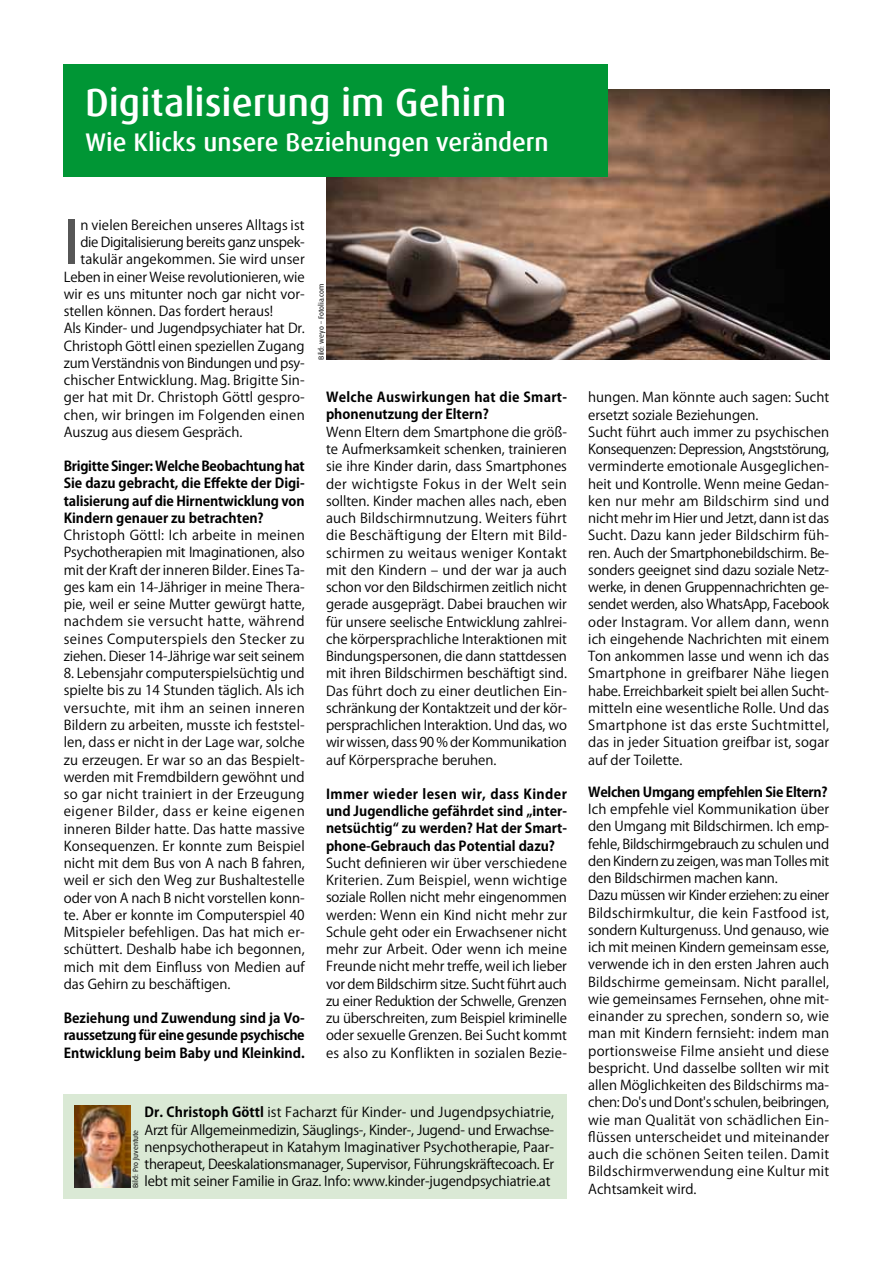
<style>
.page{position:relative;width:893px;height:1263px;background:#fff}
.page>*{position:absolute;margin:0;border:0;box-sizing:border-box;transform-origin:0 0}
.t1{font:500 58.65px "Koz Go Pro";color:#565656}
.t2{font:500 39px "Dax";color:#fff}
.t3{font:500 25.5px "Dax";color:#fff}
.t4{font:13.5px/17.2px "Koz Go Pro";color:#000;text-align:justify}
.t5{font:700 13.5px/17.2px "Koz Go Pro";color:#000;text-align:justify}
.t6{font:700 13.5px/17.2px "Koz Go Pro";letter-spacing:.02em;color:#000}
.t7{font:13.5px "Koz Go Pro";letter-spacing:-.025em;color:#000}
.t8{font:13.5px "Koz Go Pro";letter-spacing:-.02em;color:#000}
.t9{font:700 13.5px "Koz Go Pro";letter-spacing:-.02em;color:#000}
.t10{font:13.5px "Koz Go Pro";letter-spacing:.02em;color:#000}
.t11{font:7.5px "Dax";color:#000}
.s1{font-weight:700}
</style>
<div class="page">
<div style="left:64px;top:1094px;width:503px;height:105px;background:#dae9d5"></div>
<img style="left:326px;top:89px;width:503px;height:271px">
<img style="left:74px;top:1105px;width:57px;height:83px">
<div style="left:64px;top:64px;width:544px;height:112px;background:#009635"></div>
<h2 class="t2" style="left:85px;top:81px;width:423px">Digitalisierung im Gehirn</h2>
<h3 class="t3" style="left:85px;top:128px;width:465px">Wie Klicks unsere Beziehungen verändern</h3>
<h1 class="t1" style="left:64px;top:205px;width:18px">I</h1>
<p class="t4" style="left:80px;top:217px;width:226px">n vielen Bereichen unseres Alltags ist</p>
<p class="t7" style="left:80px;top:233px;width:226px">die Digitalisierung bereits ganz unspek-</p>
<p class="t4" style="left:80px;top:251px;width:226px">takulär angekommen. Sie wird unser</p>
<p class="t4" style="left:64px;top:268px;width:242px">Leben in einer Weise revolutionieren, wie</p>
<p class="t4" style="left:64px;top:286px;width:242px">wir es uns mitunter noch gar nicht vor-</p>
<p class="t4" style="left:64px;top:303px;width:211px">stellen können. Das fordert heraus!</p>
<p class="t4" style="left:64px;top:320px;width:242px">Als Kinder- und Jugendpsychiater hat Dr.</p>
<p class="t4" style="left:64px;top:337px;width:242px">Christoph Göttl einen speziellen Zugang</p>
<p class="t8" style="left:64px;top:354px;width:242px">zum Verständnis von Bindungen und psy-</p>
<p class="t4" style="left:64px;top:372px;width:242px">chischer Entwicklung. Mag. Brigitte Sin-</p>
<p class="t4" style="left:64px;top:389px;width:242px">ger hat mit Dr. Christoph Göttl gespro-</p>
<p class="t10" style="left:64px;top:406px;width:242px">chen, wir bringen im Folgenden einen</p>
<p class="t4" style="left:64px;top:424px;width:180px">Auszug aus diesem Gespräch.</p>
<p class="t5" style="left:64px;top:458px;width:242px">Brigitte Singer: Welche Beobachtung hat Sie dazu gebracht, die Effekte der Digi&shy;talisierung auf die Hirnentwicklung von Kindern genauer zu betrachten?</p>
<p class="t4" style="left:64px;top:527px;width:242px">Christoph Göttl: Ich arbeite in meinen Psychotherapien mit Imaginationen, also mit der Kraft der inneren Bilder. Eines Ta&shy;ges kam ein 14-Jähriger in meine Thera&shy;pie, weil er seine Mutter gewürgt hatte, nachdem sie versucht hatte, während seines Computerspiels den Stecker zu ziehen. Dieser 14-Jährige war seit seinem</p>
<p class="t4" style="left:64px;top:665px;width:242px">8. Lebensjahr computerspielsüchtig und spielte bis zu 14 Stunden täglich. Als ich versuchte, mit ihm an seinen inneren Bildern zu arbeiten, musste ich feststel&shy;len, dass er nicht in der Lage war, solche zu erzeugen. Er war so an das Bespielt&shy;werden mit Fremdbildern gewöhnt und so gar nicht trainiert in der Erzeugung eigener Bilder, dass er keine eigenen inneren Bilder hatte. Das hatte massive Konsequenzen. Er konnte zum Beispiel nicht mit dem Bus von A nach B fahren, weil er sich den Weg zur Bushaltestelle oder von A nach B nicht vorstellen konn&shy;te. Aber er konnte im Computerspiel 40<br>Mitspieler befehligen. Das hat mich er&shy;schüttert. Deshalb habe ich begonnen, mich mit dem Einfluss von Medien auf das Gehirn zu beschäftigen.</p>
<p class="t5" style="left:64px;top:1010px;width:242px">Beziehung und Zuwendung sind ja Vo&shy;raussetzung für eine gesunde psychische Entwicklung beim Baby und Kleinkind.</p>
<p class="t11" style="left:317px;top:360px;width:78px;rotate:-90deg">Bild: weyo – Fotolia.com</p>
<p class="t6" style="left:326px;top:389px;width:242px">Welche Auswirkungen hat die Smart&shy;phonenutzung der Eltern?</p>
<p class="t4" style="left:326px;top:423px;width:242px">Wenn Eltern dem Smartphone die größ&shy;te Aufmerksamkeit schenken, trainieren sie ihre Kinder darin, dass Smartphones der wichtigste Fokus in der Welt sein sollten. Kinder machen alles nach, eben auch Bildschirmnutzung. Weiters führt die Beschäftigung der Eltern mit Bild&shy;schirmen zu weitaus weniger Kontakt mit den Kindern – und der war ja auch schon vor den Bildschirmen zeitlich nicht gerade ausgeprägt. Dabei brauchen wir für unsere seelische Entwicklung zahlrei&shy;che körpersprachliche Interaktionen mit Bindungspersonen, die dann stattdessen mit ihren Bildschirmen beschäftigt sind.<br>Das führt doch zu einer deutlichen Ein&shy;schränkung der Kontaktzeit und der kör&shy;persprachlichen Interaktion. Und das, wo wir wissen, dass 90 % der Kommunikation auf Körpersprache beruhen.</p>
<p class="t5" style="left:326px;top:786px;width:242px">Immer wieder lesen wir, dass Kinder und Jugendliche gefährdet sind „inter&shy;netsüchtig“ zu werden? Hat der Smart&shy;phone-Gebrauch das Potential dazu?</p>
<p class="t4" style="left:326px;top:855px;width:242px">Sucht definieren wir über verschiedene Kriterien. Zum Beispiel, wenn wichtige soziale Rollen nicht mehr eingenommen werden: Wenn ein Kind nicht mehr zur Schule geht oder ein Erwachsener nicht mehr zur Arbeit. Oder wenn ich meine Freunde nicht mehr treffe, weil ich lieber vor dem Bildschirm sitze. Sucht führt auch zu einer Reduktion der Schwelle, Grenzen zu überschreiten, zum Beispiel kriminelle oder sexuelle Grenzen. Bei Sucht kommt es also zu Konflikten in sozialen Bezie-</p>
<p class="t4" style="left:145px;top:1104px;width:411px"><span class="s1">Dr. Christoph Göttl</span> ist Facharzt für Kinder- und Jugendpsychiatrie, Arzt für Allgemeinmedizin, Säuglings-, Kinder-, Jugend- und Erwachse&shy;nenpsychotherapeut in Katahym Imaginativer Psychotherapie, Paar&shy;therapeut, Deeskalationsmanager, Supervisor, Führungskräftecoach. Er lebt mit seiner Familie in Graz. Info: www.kinder-jugendpsychiatrie.at</p>
<p class="t11" style="left:131px;top:1188px;width:60px;rotate:-90deg">Bild: Pro Juventute</p>
<p class="t4" style="left:588px;top:389px;width:242px;text-align:left">hungen. Man könnte auch sagen: Sucht ersetzt soziale Beziehungen.<br>Sucht führt auch immer zu psychischen Konsequenzen: Depression, Angststörung, verminderte emotionale Ausgeglichen&shy;heit und Kontrolle. Wenn meine Gedan&shy;ken nur mehr am Bildschirm sind und nicht mehr im Hier und Jetzt, dann ist das Sucht. Dazu kann jeder Bildschirm füh&shy;ren. Auch der Smartphonebildschirm. Be&shy;sonders geeignet sind dazu soziale Netz&shy;werke, in denen Gruppennachrichten ge&shy;sendet werden, also WhatsApp, Facebook oder Instagram. Vor allem dann, wenn ich eingehende Nachrichten mit einem Ton ankommen lasse und wenn ich das Smartphone in greifbarer Nähe liegen habe. Erreichbarkeit spielt bei allen Sucht&shy;mitteln eine wesentliche Rolle. Und das Smartphone ist das erste Suchtmittel, das in jeder Situation greifbar ist, sogar auf der Toilette.</p>
<p class="t9" style="left:588px;top:783px;width:241px">Welchen Umgang empfehlen Sie Eltern?</p>
<p class="t4" style="left:588px;top:801px;width:242px;text-align:left">Ich empfehle viel Kommunikation über den Umgang mit Bildschirmen. Ich emp&shy;fehle, Bildschirmgebrauch zu schulen und den Kindern zu zeigen, was man Tolles mit den Bildschirmen machen kann.<br>Dazu müssen wir Kinder erziehen: zu einer Bildschirmkultur, die kein Fastfood ist, sondern Kulturgenuss. Und genauso, wie ich mit meinen Kindern gemeinsam esse, verwende ich in den ersten Jahren auch Bildschirme gemeinsam. Nicht parallel, wie gemeinsames Fernsehen, ohne mit&shy;einander zu sprechen, sondern so, wie man mit Kindern fernsieht: indem man portionsweise Filme ansieht und diese bespricht. Und dasselbe sollten wir mit allen Möglichkeiten des Bildschirms ma&shy;chen: Do's und Dont's schulen, beibringen, wie man Qualität von schädlichen Ein&shy;flüssen unterscheidet und miteinander auch die schönen Seiten teilen. Damit Bildschirmverwendung eine Kultur mit Achtsamkeit wird.</p>
</div>
